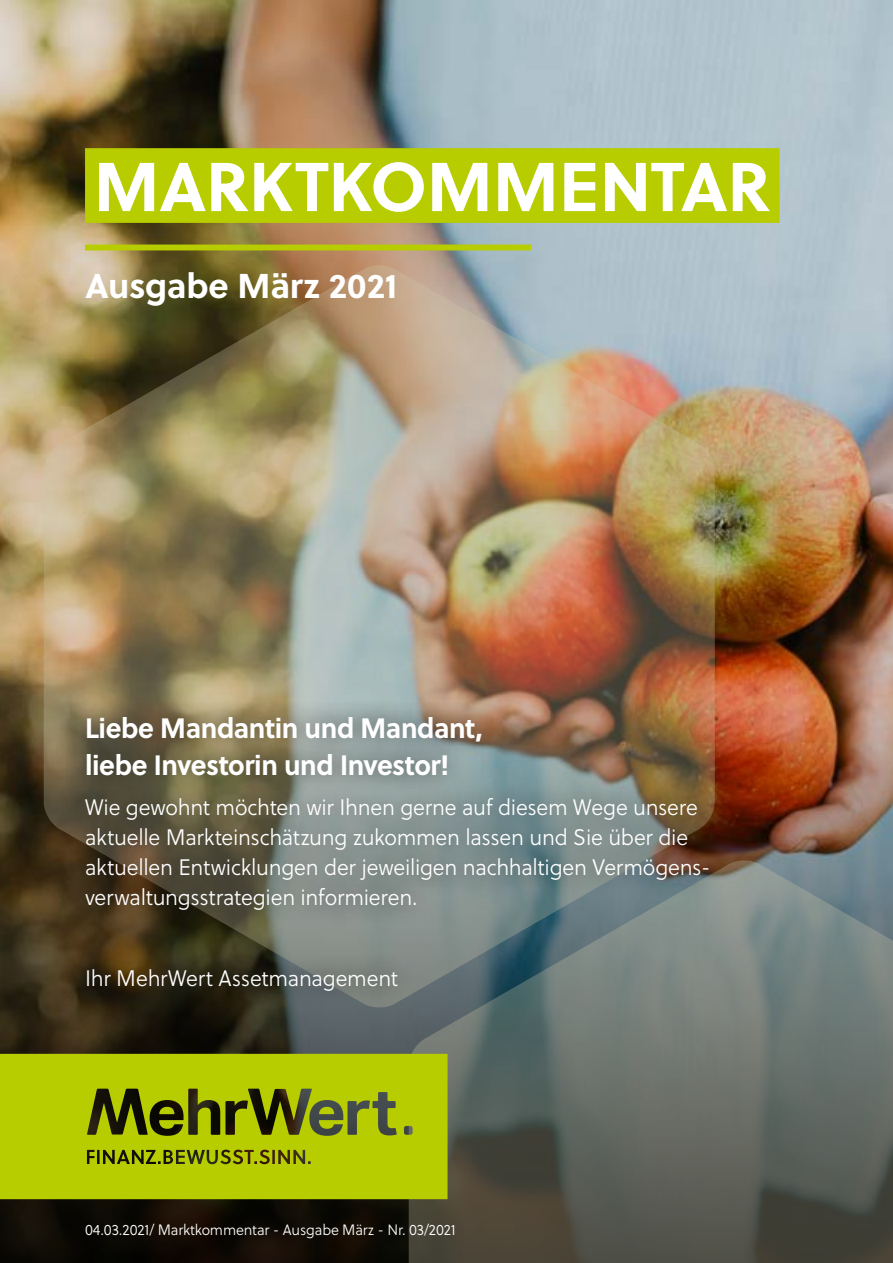
<style>
.page{position:relative;width:893px;height:1263px;background:#fff}
.page>*{position:absolute;margin:0;border:0;box-sizing:border-box;transform-origin:0 0}
.t1{font:700 68.85px "Soleil";letter-spacing:-.005em;color:#fff}
.t2{font:700 34.5px "Soleil";letter-spacing:-.005em;color:#fff}
.t3{font:700 28.05px/37.3px "Soleil";letter-spacing:-.015em;color:#fff;scale:.96 1}
.t4{font:22.35px/29.8px "Soleil Lt";letter-spacing:-.01em;color:#fff;scale:.96 1}
.t5{font:15px "Soleil Lt";letter-spacing:-.01em;color:#fff;scale:.96 1}
</style>
<div class="page">
<img style="left:0;top:0;width:893px;height:702px">
<img style="left:0;top:702px;width:893px;height:561px">
<img style="left:44px;top:264px;width:671px;height:745px">
<svg style="left:409px;top:859px;width:484px;height:404px;background:#606660"></svg>
<svg style="left:0;top:1054px;width:448px;height:145px;background:#a2b404"></svg>
<div style="left:85px;top:245px;width:446px;height:5px;background:#b7cd00"></div>
<div style="left:85px;top:148px;width:695px;height:75px;background:#b7cd00"></div>
<div style="left:64px;top:696px;width:663px;height:315px;background:#1d1d1b;opacity:.75"></div>
<h1 class="t1" style="left:94px;top:133px;width:679px">MARKTKOMMENTAR</h1>
<h2 class="t2" style="left:85px;top:259px;width:314px">Ausgabe März 2021</h2>
<h2 class="t2" style="left:237px;top:259px;width:203px">August 2020</h2>
<p class="t3" style="left:85px;top:707px;width:416px">Liebe Mandantin und Mandant, liebe Investorin und Investor!</p>
<p class="t4" style="left:85px;top:792px;width:653px">Wie gewohnt möchten wir Ihnen gerne auf diesem Wege unsere aktuelle Markteinschätzung zukommen lassen und Sie über die aktuellen Entwicklungen der jeweiligen nachhaltigen Vermögens&shy;verwaltungsstrategien informieren.</p>
<p class="t4" style="left:85px;top:963px;width:328px">Ihr MehrWert Assetmanagement</p>
<p class="t5" style="left:85px;top:1219px;width:388px">04.03.2021/ Marktkommentar - Ausgabe März - Nr. 03/2021</p>
</div>
